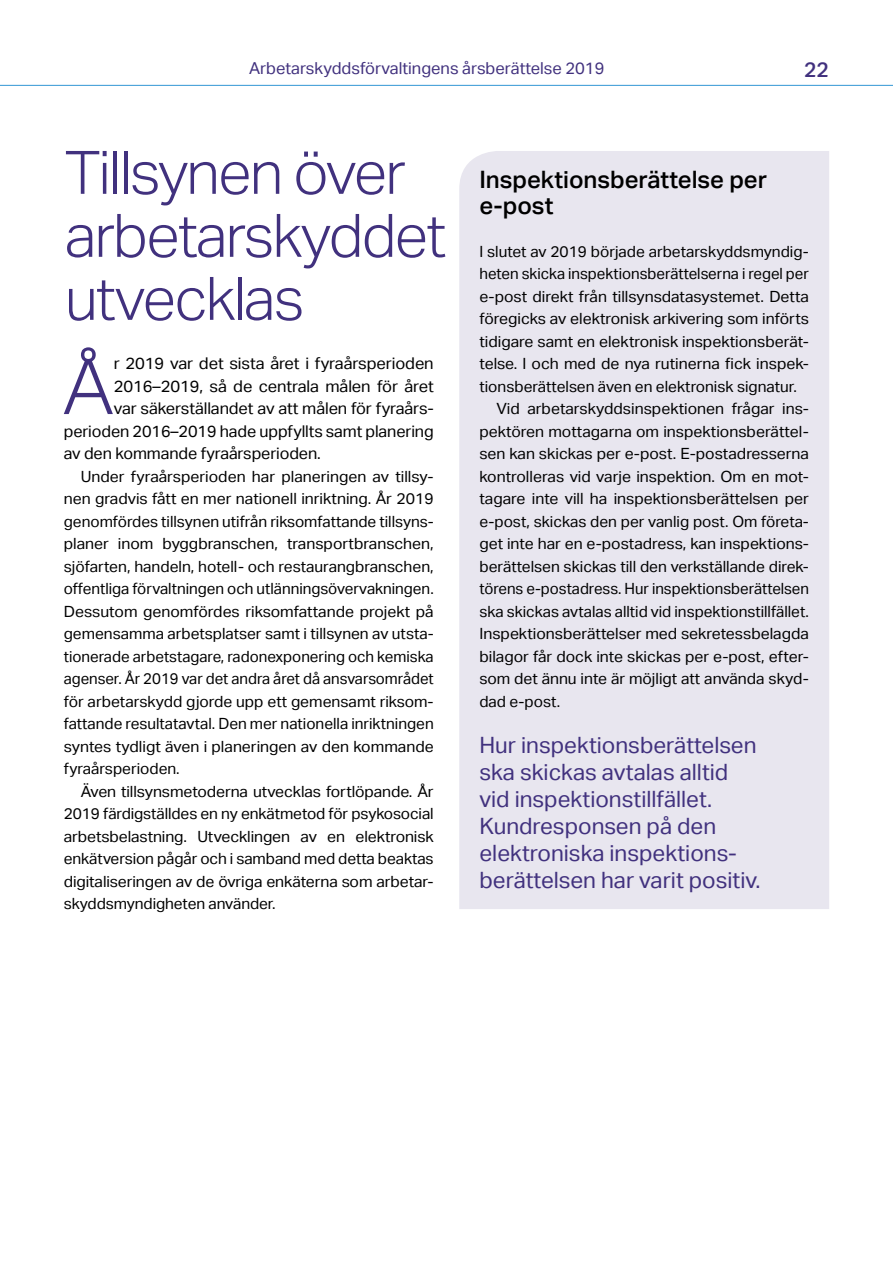
<style>
.page{position:relative;width:893px;height:1263px;background:#fff}
.page>*{position:absolute;margin:0;border:0;box-sizing:border-box;transform-origin:0 0}
.Alkuleipis_anf3{font:300 77.1px "Aktiv Grotesk";color:#41317e}
.Otsikko_28pt{font:300 60px/63px "Aktiv Grotesk";letter-spacing:-.03em;color:#41317e}
.nosto_ots{font:500 24px/25.5px "Aktiv Grotesk";color:#000}
.Nosto{font:22.5px/27px "Aktiv Grotesk";color:#41317e}
.t1{font:500 21px "Aktiv Grotesk";color:#41317e}
.t2{font:16.5px "Aktiv Grotesk";color:#41317e}
.Alkuleipis_anf3-2{font:16.2px "Aktiv Grotesk";letter-spacing:-.005em;color:#000}
.Leipis{font:15.45px/22.5px "Aktiv Grotesk";color:#000;text-align:justify}
.Alkuleipis{font:15.45px/22.5px "Aktiv Grotesk";color:#000;text-align:justify}
</style>
<div class="page">
<hr style="left:0;top:85px;width:893px;height:1px;background:#3c9bd6">
<div style="left:459px;top:151px;width:370px;height:758px;background:#e8e6ef"></div>
<p class="t2" style="left:249px;top:59px;width:357px">Arbetarskyddsförvaltingens årsberättelse 2019</p>
<h3 class="t1" style="left:804px;top:58px;width:26px">22</h3>
<h2 class="Otsikko_28pt" style="left:65px;top:142px;width:383px">Tillsynen över arbetarskyddet utvecklas</h2>
<p class="Alkuleipis_anf3" style="left:63px;top:342px;width:52px">Å</p>
<p class="Alkuleipis_anf3-2" style="left:114px;top:354px;width:321px">r 2019 var det sista året i fyraårsperioden</p>
<p class="Alkuleipis_anf3-2" style="left:114px;top:376px;width:321px">2016–2019, så de centrala målen för året</p>
<p class="Alkuleipis_anf3-2" style="left:114px;top:399px;width:320px">var säkerställandet av att målen för fyraårs-</p>
<p class="Alkuleipis_anf3-2" style="left:64px;top:421px;width:371px">perioden 2016–2019 hade uppfyllts samt planering</p>
<p class="Alkuleipis_anf3-2" style="left:64px;top:444px;width:259px">av den kommande fyraårsperioden.</p>
<p class="Leipis" style="left:64px;top:465px;width:371px;text-indent:17px">Under fyraårsperioden har planeringen av tillsy&shy;nen gradvis fått en mer nationell inriktning. År 2019 genomfördes tillsynen utifrån riksomfattande tillsyns&shy;planer inom byggbranschen, transportbranschen, sjöfarten, handeln, hotell- och restaurangbranschen, offentliga förvaltningen och utlänningsövervakningen.<br>Dessutom genomfördes riksomfattande projekt på gemensamma arbetsplatser samt i tillsynen av utsta&shy;tionerade arbetstagare, radonexponering och kemiska agenser. År 2019 var det andra året då ansvarsområdet för arbetarskydd gjorde upp ett gemensamt riksom&shy;fattande resultatavtal. Den mer nationella inriktningen syntes tydligt även i planeringen av den kommande fyraårsperioden.</p>
<p class="Leipis" style="left:64px;top:780px;width:371px;text-indent:17px">Även tillsynsmetoderna utvecklas fortlöpande. År 2019 färdigställdes en ny enkätmetod för psykosocial arbetsbelastning. Utvecklingen av en elektronisk enkätversion pågår och i samband med detta beaktas digitaliseringen av de övriga enkäterna som arbetar&shy;skyddsmyndigheten använder.</p>
<h3 class="nosto_ots" style="left:479px;top:167px;width:289px">Inspektionsberättelse per e-post</h3>
<p class="Alkuleipis" style="left:479px;top:240px;width:331px">I slutet av 2019 började arbetarskyddsmyndig&shy;heten skicka inspektionsberättelserna i regel per e-post direkt från tillsynsdatasystemet. Detta föregicks av elektronisk arkivering som införts tidigare samt en elektronisk inspektionsberät&shy;telse. I och med de nya rutinerna fick inspek&shy;tionsberättelsen även en elektronisk signatur.</p>
<p class="Leipis" style="left:479px;top:397px;width:331px;text-indent:17px">Vid arbetarskyddsinspektionen frågar ins&shy;pektören mottagarna om inspektionsberättel&shy;sen kan skickas per e-post. E-postadresserna kontrolleras vid varje inspektion. Om en mot&shy;tagare inte vill ha inspektionsberättelsen per e-post, skickas den per vanlig post. Om företa&shy;get inte har en e-postadress, kan inspektions&shy;berättelsen skickas till den verkställande direk&shy;törens e-postadress. Hur inspektionsberättelsen ska skickas avtalas alltid vid inspektionstillfället.<br>Inspektionsberättelser med sekretessbelagda bilagor får dock inte skickas per e-post, efter&shy;som det ännu inte är möjligt att använda skyd&shy;dad e-post.</p>
<p class="Nosto" style="left:479px;top:732px;width:282px">Hur inspektionsberättelsen ska skickas avtalas alltid vid inspektionstillfället.<br>Kundresponsen på den elektroniska inspektions&shy;berättelsen har varit positiv.</p>
</div>
